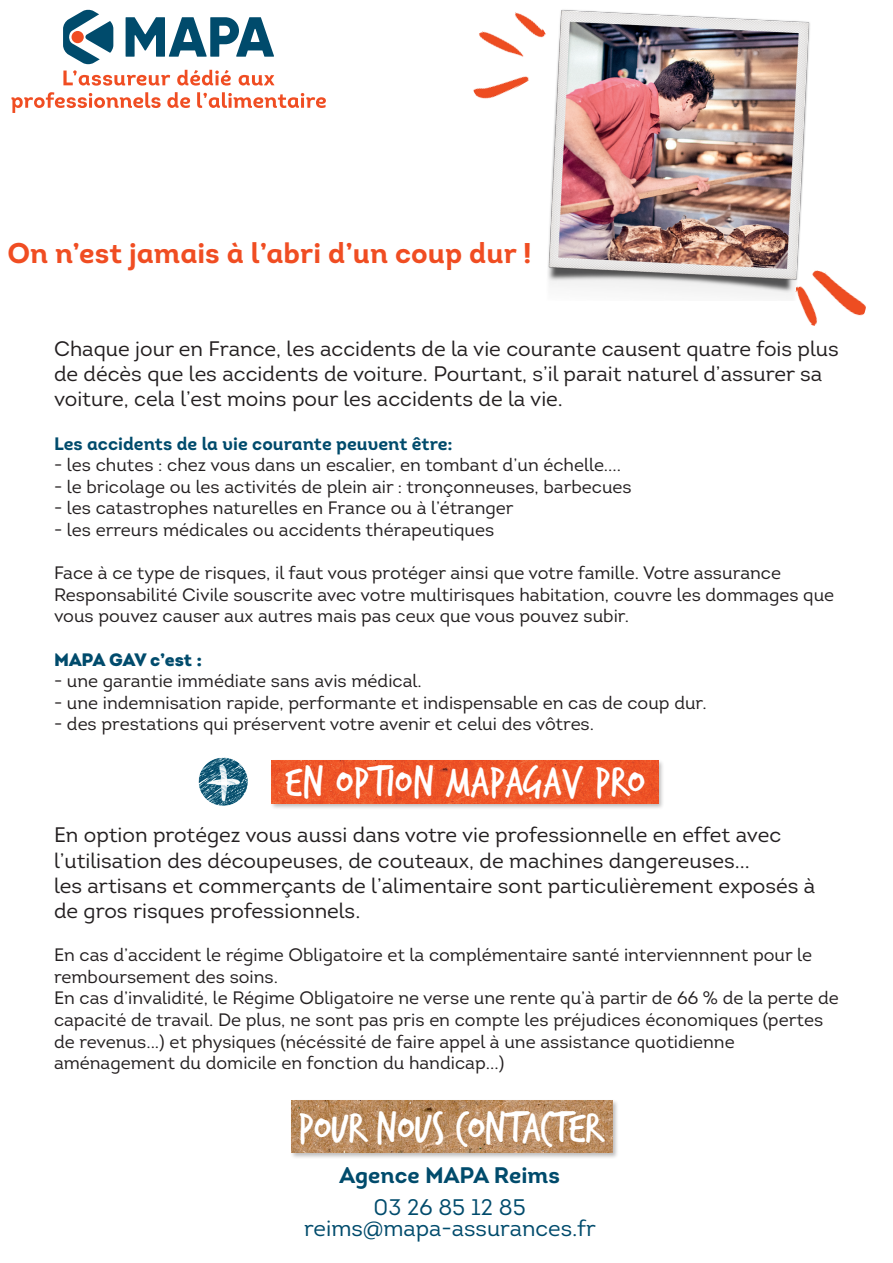
<style>
.page{position:relative;width:893px;height:1263px;background:#fff}
.page>*{position:absolute;margin:0;border:0;box-sizing:border-box;transform-origin:0 0}
.t1{font:45px "Trash Hand";letter-spacing:.005em;color:#fff}
.t2{font:28.5px "Intro Bold Alt";color:#f04d22}
.t3{font:22.5px/21px "Intro";color:#004b6c;text-align:center}
.t4{font:22.5px "Intro Bold Alt";color:#004b6c}
.t5{font:21px/25.2px "Intro";color:#231f20}
.t6{font:18px/21.6px "Intro";color:#231f20}
.t7{font:18px "Intro Bold Alt";color:#004b6c}
.t8{font:900 18px "Intro";color:#004b6c}
</style>
<div class="page">
<div style="left:290px;top:1099px;width:329px;height:60px;background:#231f20;opacity:.3"></div>
<img style="left:291px;top:1100px;width:321px;height:52px">
<svg style="left:126px;top:17px;width:148px;height:40px"></svg>
<svg style="left:63px;top:70px;width:107px;height:16px"></svg>
<svg style="left:177px;top:70px;width:54px;height:16px"></svg>
<svg style="left:239px;top:75px;width:35px;height:11px"></svg>
<svg style="left:11px;top:92px;width:150px;height:21px"></svg>
<svg style="left:167px;top:92px;width:23px;height:16px"></svg>
<svg style="left:197px;top:92px;width:129px;height:16px"></svg>
<svg style="left:63px;top:9px;width:50px;height:55px"></svg>
<div style="left:270px;top:759px;width:394px;height:52px;background:#231f20;opacity:.3"></div>
<img style="left:271px;top:761px;width:387px;height:43px">
<img style="left:548px;top:9px;width:262px;height:288px">
<img style="left:199px;top:757px;width:49px;height:49px">
<img style="left:473px;top:9px;width:89px;height:98px">
<img style="left:788px;top:267px;width:78px;height:59px">
<h2 class="t2" style="left:7px;top:234px;width:526px">On n’est jamais à l’abri d’un coup dur !</h2>
<p class="t5" style="left:54px;top:336px;width:786px">Chaque jour en France, les accidents de la vie courante causent quatre fois plus de décès que les accidents de voiture. Pourtant, s’il parait naturel d’assurer sa voiture, cela l’est moins pour les accidents de la vie.</p>
<p class="t7" style="left:54px;top:432px;width:400px">Les accidents de la vie courante peuvent être:</p>
<p class="t6" style="left:54px;top:454px;width:569px">- les chutes : chez vous dans un escalier, en tombant d’un échelle....</p>
<p class="t6" style="left:54px;top:476px;width:579px">- le bricolage ou les activités de plein air : tronçonneuses, barbecues</p>
<p class="t6" style="left:54px;top:497px;width:461px">- les catastrophes naturelles en France ou à l’étranger</p>
<p class="t6" style="left:54px;top:519px;width:442px">- les erreurs médicales ou accidents thérapeutiques</p>
<p class="t6" style="left:54px;top:562px;width:782px">Face à ce type de risques, il faut vous protéger ainsi que votre famille. Votre assurance<br>Responsabilité Civile souscrite avec votre multirisques habitation, couvre les dommages que vous pouvez causer aux autres mais pas ceux que vous pouvez subir.</p>
<p class="t8" style="left:54px;top:647px;width:150px">MAPA GAV c’est :</p>
<p class="t6" style="left:54px;top:670px;width:369px">- une garantie immédiate sans avis médical.</p>
<p class="t6" style="left:54px;top:692px;width:654px">- une indemnisation rapide, performante et indispensable en cas de coup dur.</p>
<p class="t6" style="left:54px;top:713px;width:542px">- des prestations qui préservent votre avenir et celui des vôtres.</p>
<h1 class="t1" style="left:285px;top:760px;width:361px">EN OPTION MAPAGAV PRO</h1>
<p class="t5" style="left:54px;top:822px;width:763px">En option protégez vous aussi dans votre vie professionnelle en effet avec l’utilisation des découpeuses, de couteaux, de machines dangereuses...<br>les artisans et commerçants de l’alimentaire sont particulièrement exposés à de gros risques professionnels.</p>
<p class="t6" style="left:54px;top:944px;width:786px">En cas d’accident le régime Obligatoire et la complémentaire santé interviennnent pour le remboursement des soins.<br>En cas d’invalidité, le Régime Obligatoire ne verse une rente qu’à partir de 66 % de la perte de capacité de travail. De plus, ne sont pas pris en compte les préjudices économiques (pertes de revenus...) et physiques (nécéssité de faire appel à une assistance quotidienne aménagement du domicile en fonction du handicap...)</p>
<h1 class="t1" style="left:298px;top:1106px;width:305px">POUR NOUS CONTACTER</h1>
<p class="t4" style="left:340px;top:1161px;width:222px">Agence MAPA Reims</p>
<p class="t3" style="left:304px;top:1196px;width:293px">03 26 85 12 85 reims@mapa-assurances.fr</p>
</div>
